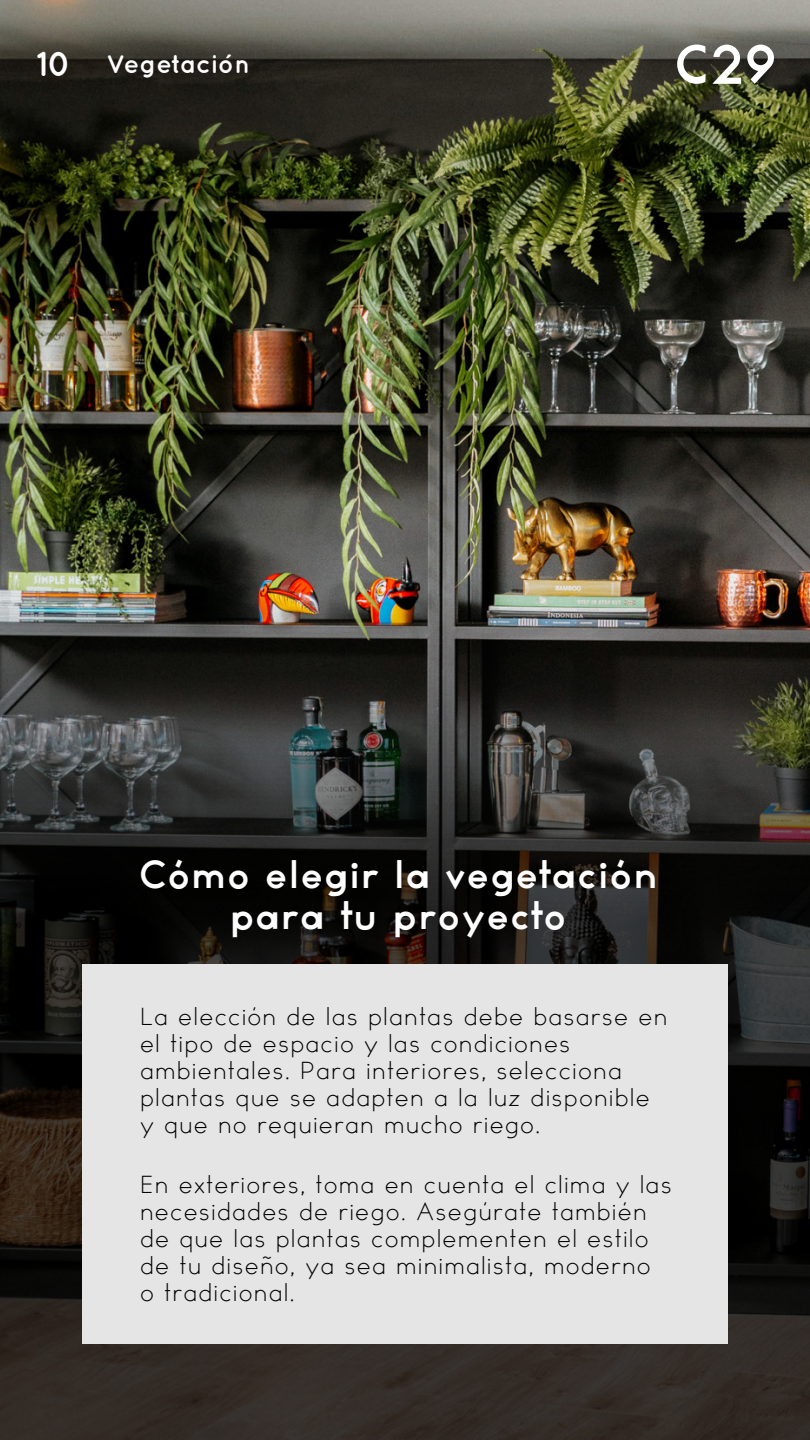
<style>
.page{position:relative;width:810px;height:1440px;background:#fff}
.page>*{position:absolute;margin:0;border:0;box-sizing:border-box;transform-origin:0 0}
.t1{font:600 35.03px/40.9px "TYPOGRAPHPRO";letter-spacing:.05em;color:#fff;text-align:center}
.t2{font:700 25.65px "Quicksand";color:#fff}
.t3{font:300 22.5px/27px "TYPOGRAPHPRO";letter-spacing:.05em;color:#000}
.s1{font-size:34.58px}
</style>
<div class="page">
<img style="left:0;top:0;width:810px;height:1440px">
<svg style="left:677px;top:45px;width:28px;height:39px"></svg>
<svg style="left:747px;top:45px;width:27px;height:39px"></svg>
<svg style="left:712px;top:45px;width:29px;height:39px"></svg>
<div style="left:82px;top:964px;width:646px;height:380px;background:#e5e5e5"></div>
<p class="t2" style="left:36px;top:49px;width:216px"><span class="s1">10</span> Vegetación</p>
<h1 class="t1" style="left:139px;top:853px;width:520px">Cómo elegir la vegetación para tu proyecto</h1>
<p class="t3" style="left:140px;top:1003px;width:529px">La elección de las plantas debe basarse en el tipo de espacio y las condiciones ambientales. Para interiores, selecciona plantas que se adapten a la luz disponible y que no requieran mucho riego.</p>
<p class="t3" style="left:140px;top:1171px;width:533px">En exteriores, toma en cuenta el clima y las necesidades de riego. Asegúrate también de que las plantas complementen el estilo de tu diseño, ya sea minimalista, moderno<br>o tradicional.</p>
</div>
